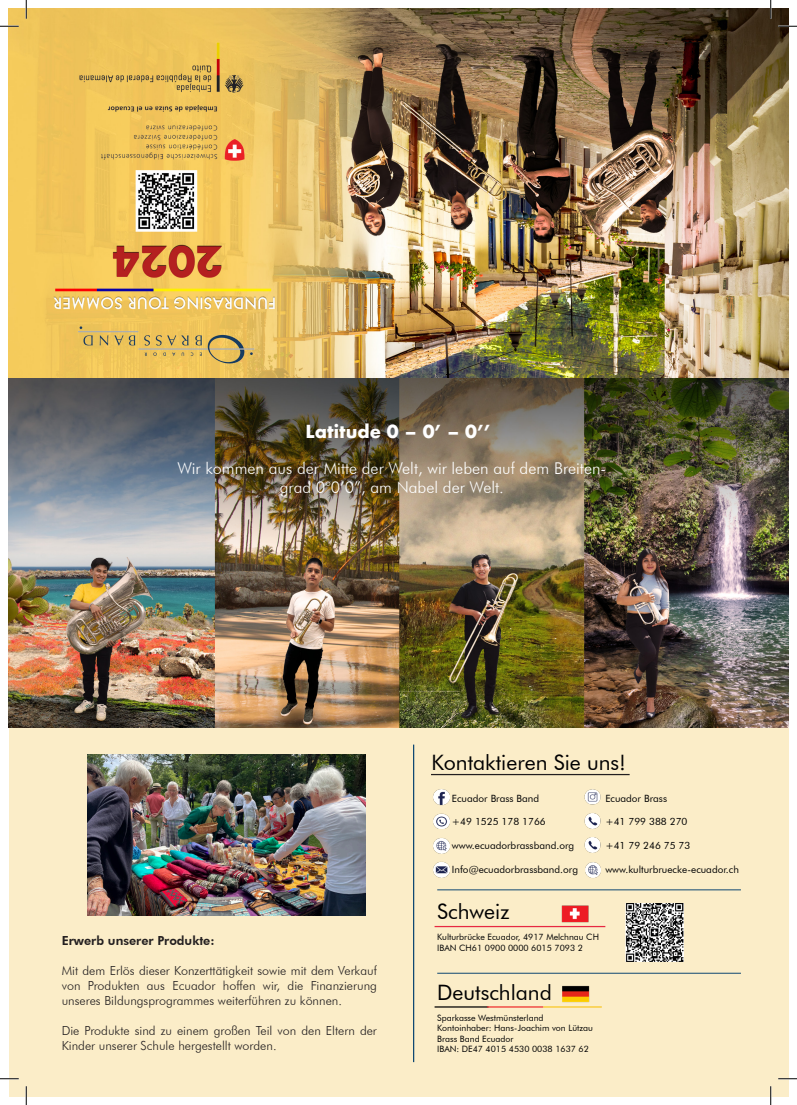
<style>
.page{position:relative;width:797px;height:1105px;background:#fff}
.page>*{position:absolute;margin:0;border:0;box-sizing:border-box;transform-origin:0 0}
.t1{font:21.25px "Futura BT";color:#000001}
.t2{font:700 17.5px "Futura";color:#fff}
.t3{font:300 16.25px/19.5px "Futura BT";color:#fff;text-align:center}
.t4{font:300 12.5px/15px "Futura BT";color:#231f20;text-align:justify}
.t5{font:800 12.5px "Futura BT";color:#231f20}
.t6{font:10px "Futura BT";color:#000001}
.t7{font:8.75px "Futura BT";color:#000001}
</style>
<div class="page">
<img style="left:9px;top:377px;width:779px;height:351px">
<img style="left:9px;top:9px;width:779px;height:368px">
<div style="left:9px;top:728px;width:779px;height:368px;background:#fbedc8"></div>
<hr style="left:431px;top:774px;width:198px;height:1px;background:#231f20">
<hr style="left:413px;top:745px;width:1px;height:317px;background:#0f4772">
<img style="left:625px;top:903px;width:58px;height:58px">
<img style="left:433px;top:789px;width:16px;height:16px">
<img style="left:433px;top:813px;width:16px;height:16px">
<img style="left:433px;top:838px;width:16px;height:16px">
<img style="left:433px;top:862px;width:16px;height:16px">
<hr style="left:434px;top:926px;width:171px;height:1px;background:#e72942">
<img style="left:561px;top:905px;width:28px;height:18px">
<hr style="left:434px;top:1006px;width:54px;height:1px;background:#000">
<img style="left:562px;top:985px;width:28px;height:18px">
<hr style="left:487px;top:1006px;width:56px;height:1px;background:#ee2d2d">
<hr style="left:543px;top:1006px;width:59px;height:1px;background:#f8c724">
<img style="left:87px;top:754px;width:279px;height:162px">
<img style="left:584px;top:789px;width:17px;height:16px">
<img style="left:585px;top:862px;width:16px;height:16px">
<img style="left:584px;top:837px;width:17px;height:16px">
<img style="left:584px;top:813px;width:17px;height:16px">
<hr style="left:437px;top:890px;width:304px;height:1px;background:#0f4772">
<hr style="left:437px;top:973px;width:304px;height:1px;background:#0f4772">
<svg style="left:0;top:25px;width:19px;height:2px"></svg>
<svg style="left:778px;top:25px;width:19px;height:2px"></svg>
<svg style="left:0;top:1078px;width:19px;height:1px"></svg>
<svg style="left:778px;top:1078px;width:19px;height:1px"></svg>
<svg style="left:25px;top:0;width:2px;height:19px"></svg>
<svg style="left:25px;top:1086px;width:2px;height:19px"></svg>
<svg style="left:770px;top:0;width:1px;height:19px"></svg>
<svg style="left:770px;top:1086px;width:1px;height:19px"></svg>
<p class="t2" style="left:305px;top:418px;width:187px">Latitude 0 – 0’ – 0’’</p>
<p class="t3" style="left:177px;top:458px;width:430px">Wir kommen aus der Mitte der Welt, wir leben auf dem Breiten&shy;grad 0°0’0”, am Nabel der Welt.</p>
<p class="t5" style="left:62px;top:933px;width:154px">Erwerb unserer Produkte:</p>
<p class="t4" style="left:62px;top:963px;width:317px">Mit dem Erlös dieser Konzerttätigkeit sowie mit dem Verkauf von Produkten aus Ecuador hoffen wir, die Finanzierung unseres Bildungsprogrammes weiterführen zu können.</p>
<p class="t4" style="left:62px;top:1023px;width:317px">Die Produkte sind zu einem großen Teil von den Eltern der<br>Kinder unserer Schule hergestellt worden.</p>
<p class="t1" style="left:431px;top:750px;width:196px">Kontaktieren Sie uns!</p>
<p class="t6" style="left:452px;top:792px;width:89px">Ecuador Brass Band</p>
<p class="t6" style="left:452px;top:816px;width:95px">+49 1525 178 1766</p>
<p class="t6" style="left:452px;top:839px;width:124px">www.ecuadorbrassband.org</p>
<p class="t6" style="left:452px;top:863px;width:128px">Info@ecuadorbrassband.org</p>
<p class="t1" style="left:437px;top:899px;width:74px">Schweiz</p>
<p class="t7" style="left:437px;top:932px;width:163px">Kulturbrücke Ecuador, 4917 Melchnau CH</p>
<p class="t7" style="left:437px;top:942px;width:147px">IBAN CH61 0900 0000 6015 7093 2</p>
<p class="t6" style="left:605px;top:792px;width:63px">Ecuador Brass</p>
<p class="t6" style="left:605px;top:816px;width:84px">+41 799 388 270</p>
<p class="t6" style="left:605px;top:839px;width:87px">+41 79 246 75 73</p>
<p class="t6" style="left:605px;top:863px;width:135px">www.kulturbruecke-ecuador.ch</p>
<p class="t1" style="left:437px;top:979px;width:116px">Deutschland</p>
<p class="t7" style="left:437px;top:1012px;width:108px">Sparkasse Westmünsterland</p>
<p class="t7" style="left:437px;top:1022px;width:157px">Kontoinhaber: Hans-Joachim von Lützau</p>
<p class="t7" style="left:437px;top:1033px;width:78px">Brass Band Ecuador</p>
<p class="t7" style="left:437px;top:1043px;width:153px">IBAN: DE47 4015 4530 0038 1637 62</p>
</div>
